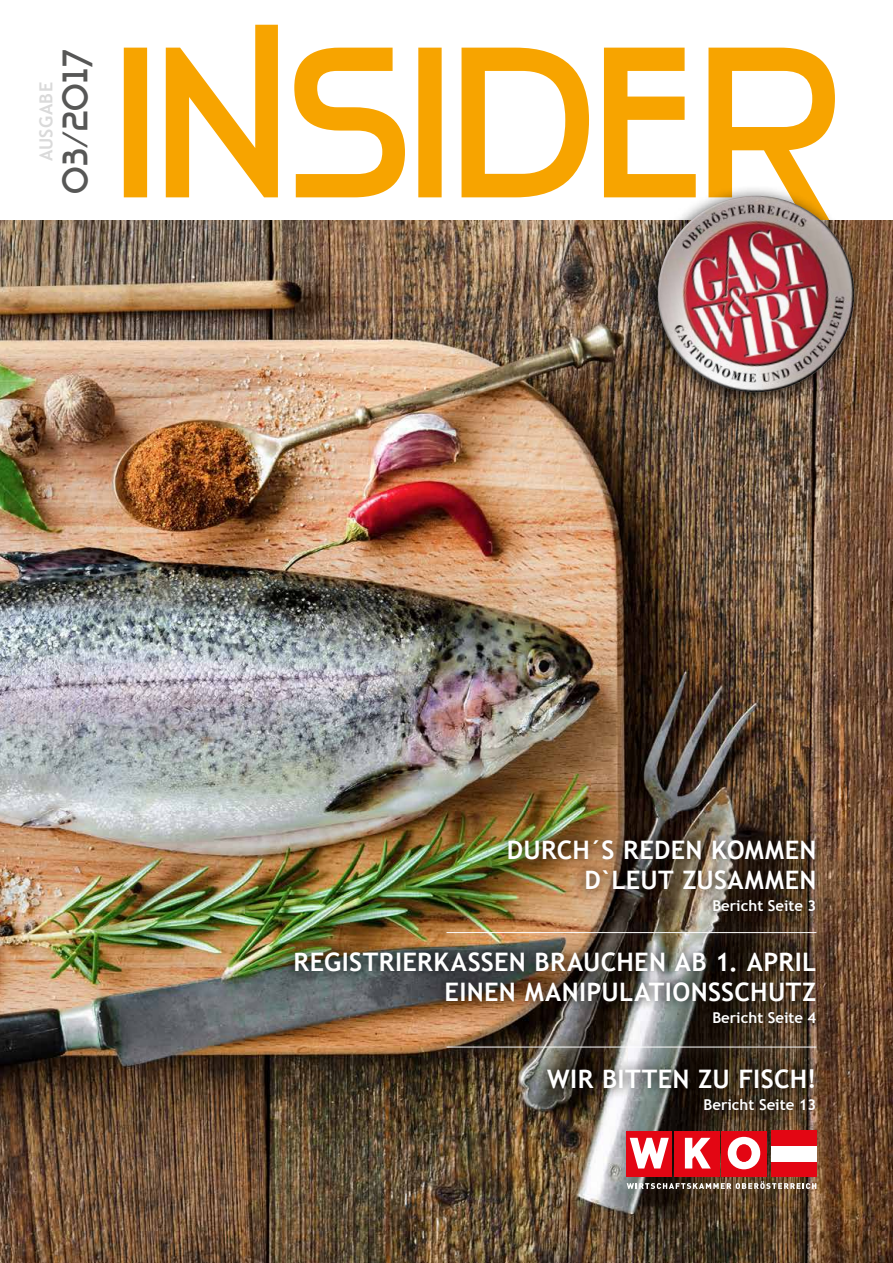
<style>
.page{position:relative;width:893px;height:1263px;background:#fff}
.page>*{position:absolute;margin:0;border:0;box-sizing:border-box;transform-origin:0 0}
.t1{font:34.5px "Stentiga";letter-spacing:.02em;color:#575756}
.t2{font:700 25.5px/30px "Trebuchet MS";letter-spacing:.015em;color:#fff;text-align:right}
.t3{font:700 18px "Trebuchet MS";letter-spacing:.02em;color:#dadada}
.t4{font:700 15px "Trebuchet MS";color:#fff}
</style>
<div class="page">
<svg style="left:124px;top:25px;width:711px;height:173px"></svg>
<img style="left:0;top:220px;width:893px;height:1043px">
<div style="left:537px;top:1058px;width:288px;height:42px;background:#000;opacity:.8"></div>
<div style="left:497px;top:830px;width:329px;height:70px;background:#000;opacity:.8"></div>
<div style="left:706px;top:892px;width:117px;height:26px;background:#000;opacity:.8"></div>
<div style="left:706px;top:1004px;width:117px;height:26px;background:#000;opacity:.8"></div>
<div style="left:697px;top:1091px;width:126px;height:26px;background:#000;opacity:.8"></div>
<div style="left:437px;top:920px;width:389px;height:24px;background:#fff;opacity:.64"></div>
<hr style="left:446px;top:932px;width:370px;height:1px;background:#fff">
<div style="left:437px;top:1035px;width:389px;height:24px;background:#fff;opacity:.64"></div>
<hr style="left:446px;top:1047px;width:370px;height:1px;background:#fff">
<div style="left:642px;top:184px;width:226px;height:226px;background:#000;opacity:.75"></div>
<img style="left:649px;top:196px;width:213px;height:205px">
<div style="left:284px;top:941px;width:543px;height:71px;background:#000;opacity:.8"></div>
<svg style="left:627px;top:1181px;width:189px;height:8px;background:#8e8377"></svg>
<div style="left:721px;top:1131px;width:46px;height:45px;background:#e30613"></div>
<div style="left:674px;top:1131px;width:45px;height:45px;background:#e30613"></div>
<svg style="left:685px;top:1138px;width:26px;height:30px"></svg>
<div style="left:627px;top:1131px;width:45px;height:45px;background:#e30613"></div>
<svg style="left:630px;top:1138px;width:39px;height:30px"></svg>
<svg style="left:728px;top:1137px;width:32px;height:32px"></svg>
<div style="left:737px;top:1145px;width:14px;height:16px;background:#e30613;border-radius:50%"></div>
<div style="left:736px;top:1144px;width:15px;height:18px;border:1px solid #e30613;border-radius:50%"></div>
<div style="left:771px;top:1131px;width:45px;height:15px;background:#e30613"></div>
<div style="left:771px;top:1161px;width:45px;height:15px;background:#e30613"></div>
<div style="left:771px;top:1146px;width:45px;height:15px;background:#fff"></div>
<p class="t3" style="left:35px;top:161px;width:81px;rotate:-90deg">AUSGABE</p>
<h1 class="t1" style="left:55px;top:194px;width:146px;rotate:-90deg">03/2017</h1>
<p class="t2" style="left:507px;top:835px;width:311px">DURCH´S REDEN KOMMEN<br>D`LEUT ZUSAMMEN</p>
<p class="t4" style="left:712px;top:896px;width:106px">Bericht Seite 3</p>
<p class="t2" style="left:293px;top:947px;width:524px">REGISTRIERKASSEN BRAUCHEN AB 1. APRIL<br>EINEN MANIPULATIONSSCHUTZ</p>
<p class="t4" style="left:712px;top:1008px;width:106px">Bericht Seite 4</p>
<p class="t2" style="left:547px;top:1064px;width:271px">WIR BITTEN ZU FISCH!</p>
<p class="t4" style="left:703px;top:1095px;width:114px">Bericht Seite 13</p>
</div>
